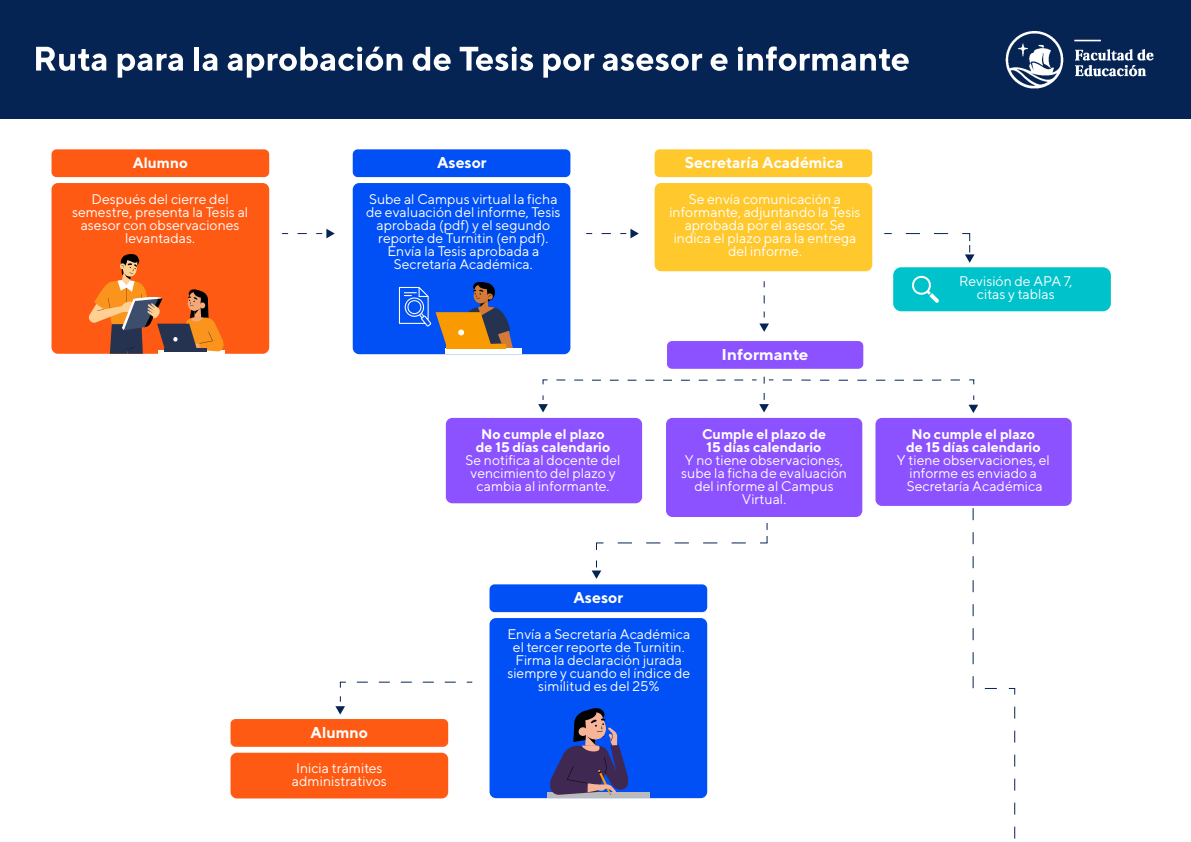
<style>
.page{position:relative;width:1191px;height:842px;background:#fff}
.page>*{position:absolute;margin:0;border:0;box-sizing:border-box;transform-origin:0 0}
.t1{font:700 15.7px "TT Norms";color:#fff}
.t2{font:700 15.7px "TT Norms";color:#fff;scale:1.07 1}
.t3{font:700 15px "TT Norms";color:#fff}
.t4{font:14px/13px "TT Norms";color:#fff;text-align:center}
.t5{font:700 14px/13px "TT Norms";color:#fff;text-align:center}
</style>
<div class="page">
<div style="left:0;top:0;width:1191px;height:118px;background:#052454"></div>
<svg style="left:36px;top:47px;width:70px;height:24px"></svg>
<svg style="left:118px;top:54px;width:65px;height:24px"></svg>
<div style="left:194px;top:47px;width:5px;height:24px;background:#fff"></div>
<svg style="left:203px;top:54px;width:14px;height:17px"></svg>
<svg style="left:228px;top:47px;width:174px;height:31px"></svg>
<svg style="left:413px;top:47px;width:38px;height:24px"></svg>
<svg style="left:459px;top:47px;width:74px;height:24px"></svg>
<svg style="left:543px;top:54px;width:51px;height:24px"></svg>
<svg style="left:603px;top:54px;width:99px;height:17px"></svg>
<svg style="left:710px;top:54px;width:17px;height:17px"></svg>
<svg style="left:737px;top:46px;width:171px;height:25px"></svg>
<div style="left:52px;top:149px;width:217px;height:28px;background:#fe5a14;border-radius:5px"></div>
<div style="left:52px;top:183px;width:217px;height:171px;background:#fe5a14;border-radius:6px"></div>
<hr style="left:159px;top:350px;width:66px;height:4px;background:#fff">
<svg style="left:86px;top:254px;width:138px;height:100px"></svg>
<div style="left:353px;top:149px;width:217px;height:28px;background:#0050f5;border-radius:5px"></div>
<div style="left:353px;top:183px;width:217px;height:171px;background:#0050f5;border-radius:6px"></div>
<div style="left:654px;top:149px;width:218px;height:28px;background:#ffc82c;border-radius:5px"></div>
<div style="left:893px;top:267px;width:217px;height:44px;background:#00c2cb;border-radius:8px"></div>
<div style="left:654px;top:183px;width:218px;height:88px;background:#ffc82c;border-radius:6px"></div>
<div style="left:230px;top:719px;width:218px;height:28px;background:#fe5a14;border-radius:5px"></div>
<div style="left:230px;top:753px;width:218px;height:45px;background:#fe5a14;border-radius:6px"></div>
<div style="left:489px;top:584px;width:218px;height:28px;background:#0050f5;border-radius:5px"></div>
<div style="left:489px;top:618px;width:218px;height:180px;background:#0050f5;border-radius:6px"></div>
<div style="left:667px;top:341px;width:196px;height:28px;background:#8c52ff;border-radius:5px"></div>
<div style="left:446px;top:418px;width:196px;height:85px;background:#8c52ff;border-radius:6px"></div>
<div style="left:666px;top:418px;width:196px;height:99px;background:#8c52ff;border-radius:6px"></div>
<div style="left:875px;top:418px;width:196px;height:88px;background:#8c52ff;border-radius:6px"></div>
<svg style="left:912px;top:275px;width:27px;height:28px"></svg>
<svg style="left:297px;top:229px;width:38px;height:9px"></svg>
<svg style="left:601px;top:229px;width:38px;height:9px"></svg>
<svg style="left:763px;top:295px;width:1px;height:22px"></svg>
<svg style="left:759px;top:323px;width:10px;height:9px"></svg>
<svg style="left:759px;top:393px;width:10px;height:19px"></svg>
<svg style="left:906px;top:233px;width:43px;height:1px"></svg>
<svg style="left:962px;top:233px;width:12px;height:30px"></svg>
<img style="left:1005px;top:31px;width:149px;height:58px">
<svg style="left:763px;top:377px;width:11px;height:7px"></svg>
<svg style="left:782px;top:379px;width:192px;height:6px"></svg>
<svg style="left:968px;top:395px;width:10px;height:18px"></svg>
<svg style="left:542px;top:379px;width:202px;height:6px"></svg>
<svg style="left:538px;top:395px;width:10px;height:17px"></svg>
<div style="left:445px;top:348px;width:77px;height:6px;background:#fff"></div>
<svg style="left:399px;top:281px;width:114px;height:74px"></svg>
<svg style="left:760px;top:523px;width:8px;height:21px"></svg>
<svg style="left:617px;top:542px;width:129px;height:1px"></svg>
<svg style="left:596px;top:542px;width:8px;height:8px"></svg>
<svg style="left:591px;top:560px;width:10px;height:19px"></svg>
<svg style="left:339px;top:681px;width:117px;height:7px"></svg>
<svg style="left:335px;top:696px;width:10px;height:18px"></svg>
<div style="left:547px;top:792px;width:103px;height:6px;background:#bbb"></div>
<svg style="left:550px;top:708px;width:78px;height:87px"></svg>
<svg style="left:972px;top:508px;width:43px;height:331px"></svg>
<p class="t3" style="left:133px;top:153px;width:56px">Alumno</p>
<p class="t4" style="left:72px;top:192px;width:178px">Después del cierre del semestre, presenta la Tesis al asesor con observaciones levantadas.</p>
<p class="t1" style="left:437px;top:153px;width:51px">Asesor</p>
<p class="t1" style="left:685px;top:153px;width:160px">Secretaría Académica</p>
<p class="t4" style="left:366px;top:192px;width:196px">Sube al Campus virtual la ficha de evaluación del informe, Tesis aprobada (pdf) y el segundo reporte de Turnitin (en pdf).<br>Envía la Tesis aprobada a<br>Secretaría Académica.</p>
<p class="t4" style="left:669px;top:192px;width:193px">Se envía comunicación a informante, adjuntando la Tesis aprobada por el asesor. Se indica el plazo para la entrega del informe.</p>
<p class="t2" style="left:721px;top:345px;width:83px">Informante</p>
<p class="t5" style="left:476px;top:427px;width:136px">No cumple el plazo de 15 días calendario</p>
<p class="t4" style="left:465px;top:453px;width:156px">Se notifica al docente del vencimiento del plazo y cambia al informante.</p>
<p class="t5" style="left:702px;top:427px;width:125px">Cumple el plazo de<br>15 días calendario</p>
<p class="t4" style="left:681px;top:453px;width:167px">Y no tiene observaciones, sube la ficha de evaluación del informe al Campus<br>Virtual.</p>
<p class="t1" style="left:573px;top:588px;width:51px">Asesor</p>
<p class="t1" style="left:311px;top:723px;width:59px">Alumno</p>
<p class="t4" style="left:292px;top:762px;width:96px;text-align:left">Inicia trámites administrativos</p>
<p class="t4" style="left:507px;top:627px;width:184px">Envía a Secretaría Académica el tercer reporte de Turnitin.<br>Firma la declaración jurada siempre y cuando el índice de similitud es del 25%</p>
<p class="t4" style="left:959px;top:274px;width:115px">Revisión de APA 7, citas y tablas</p>
<p class="t5" style="left:906px;top:427px;width:136px">No cumple el plazo de 15 días calendario</p>
<p class="t4" style="left:897px;top:453px;width:155px">Y tiene observaciones, el informe es enviado a<br>Secretaría Académica</p>
</div>
